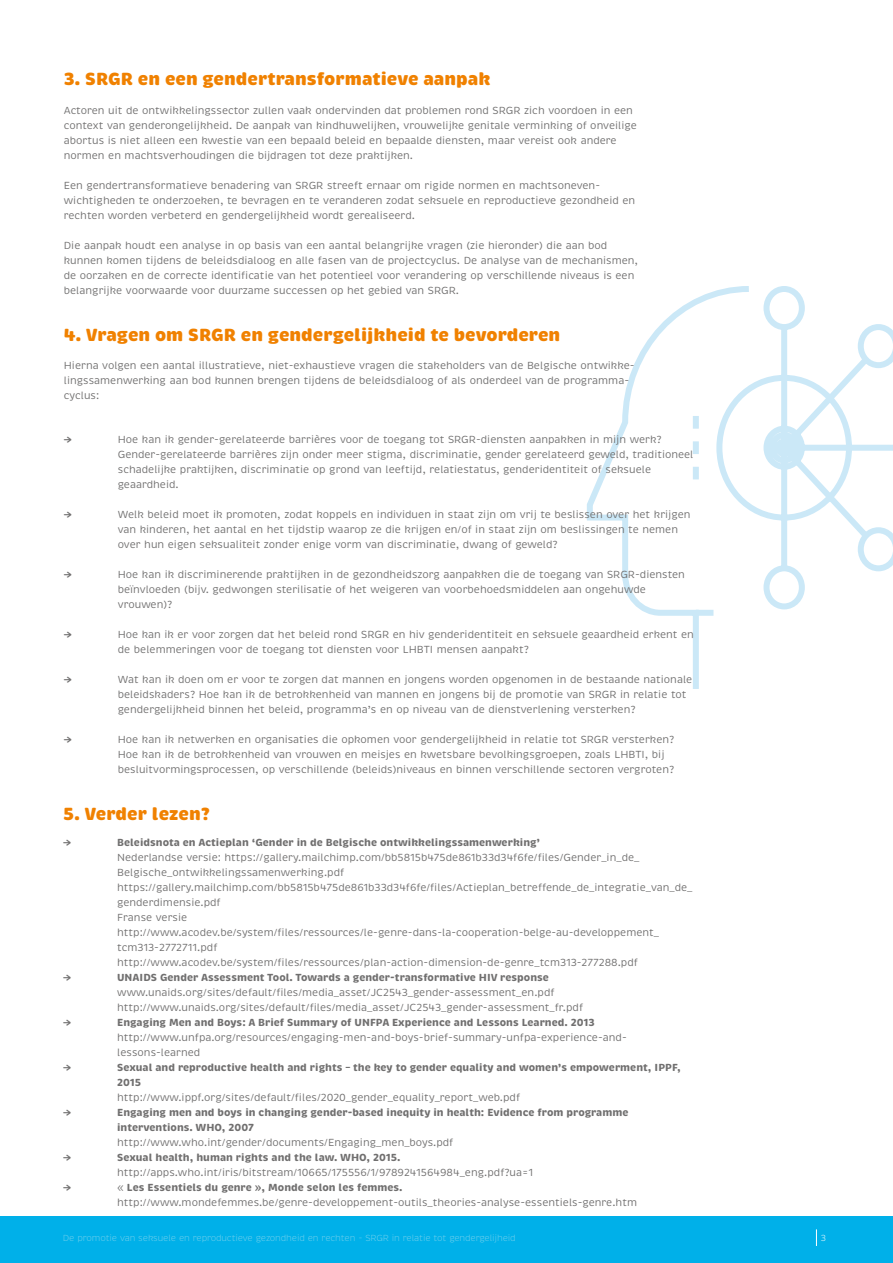
<style>
.page{position:relative;width:893px;height:1263px;background:#fff}
.page>*{position:absolute;margin:0;border:0;box-sizing:border-box;transform-origin:0 0}
.t1{font:900 18px "Brevia";color:#f08100}
.t2{font:10.5px/15px "Brevia";color:#706f6f}
.t3{font:700 10.5px/15px "Brevia";color:#706f6f}
.t4{font:300 9px "Brevia";letter-spacing:-.02em;color:#75d1ed}
.t5{font:300 9px "Brevia";color:#fff}
.s1{font-weight:700}
</style>
<div class="page">
<svg style="left:587px;top:286px;width:306px;height:403px"></svg>
<div style="left:0;top:1216px;width:893px;height:47px;background:#00b0e9"></div>
<svg style="left:816px;top:1229px;width:1px;height:17px"></svg>
<h1 class="t1" style="left:64px;top:67px;width:428px">3. SRGR en een gendertransformatieve aanpak</h1>
<p class="t2" style="left:64px;top:103px;width:574px">Actoren uit de ontwikkelingssector zullen vaak ondervinden dat problemen rond SRGR zich voordoen in een context van genderongelijkheid. De aanpak van kindhuwelijken, vrouwelijke genitale verminking of onveilige abortus is niet alleen een kwestie van een bepaald beleid en bepaalde diensten, maar vereist ook andere normen en machtsverhoudingen die bijdragen tot deze praktijken.</p>
<p class="t2" style="left:64px;top:178px;width:573px">Een gendertransformatieve benadering van SRGR streeft ernaar om rigide normen en machtsoneven&shy;wichtigheden te onderzoeken, te bevragen en te veranderen zodat seksuele en reproductieve gezondheid en rechten worden verbeterd en gendergelijkheid wordt gerealiseerd.</p>
<p class="t2" style="left:64px;top:238px;width:576px">Die aanpak houdt een analyse in op basis van een aantal belangrijke vragen (zie hieronder) die aan bod kunnen komen tijdens de beleidsdialoog en alle fasen van de projectcyclus. De analyse van de mechanismen, de oorzaken en de correcte identificatie van het potentieel voor verandering op verschillende niveaus is een belangrijke voorwaarde voor duurzame successen op het gebied van SRGR.</p>
<h1 class="t1" style="left:64px;top:323px;width:498px">4. Vragen om SRGR en gendergelijkheid te bevorderen</h1>
<p class="t2" style="left:64px;top:358px;width:572px">Hierna volgen een aantal illustratieve, niet-exhaustieve vragen die stakeholders van de Belgische ontwikke&shy;lingssamenwerking aan bod kunnen brengen tijdens de beleidsdialoog of als onderdeel van de programma&shy;cyclus:</p>
<p class="t3" style="left:64px;top:432px;width:9px">-&gt;</p>
<p class="t2" style="left:118px;top:432px;width:577px">Hoe kan ik gender-gerelateerde barrières voor de toegang tot SRGR-diensten aanpakken in mijn werk?<br>Gender-gerelateerde barrières zijn onder meer stigma, discriminatie, gender gerelateerd geweld, traditioneel schadelijke praktijken, discriminatie op grond van leeftijd, relatiestatus, genderidentiteit of seksuele geaardheid.</p>
<p class="t3" style="left:64px;top:507px;width:9px">-&gt;</p>
<p class="t2" style="left:118px;top:507px;width:574px">Welk beleid moet ik promoten, zodat koppels en individuen in staat zijn om vrij te beslissen over het krijgen van kinderen, het aantal en het tijdstip waarop ze die krijgen en/of in staat zijn om beslissingen te nemen over hun eigen seksualiteit zonder enige vorm van discriminatie, dwang of geweld?</p>
<p class="t3" style="left:64px;top:567px;width:9px">-&gt;</p>
<p class="t2" style="left:118px;top:567px;width:569px">Hoe kan ik discriminerende praktijken in de gezondheidszorg aanpakken die de toegang van SRGR-diensten beïnvloeden (bijv. gedwongen sterilisatie of het weigeren van voorbehoedsmiddelen aan ongehuwde vrouwen)?</p>
<p class="t3" style="left:64px;top:627px;width:9px">-&gt;</p>
<p class="t2" style="left:118px;top:627px;width:578px">Hoe kan ik er voor zorgen dat het beleid rond SRGR en hiv genderidentiteit en seksuele geaardheid erkent en de belemmeringen voor de toegang tot diensten voor LHBTI mensen aanpakt?</p>
<p class="t3" style="left:64px;top:672px;width:9px">-&gt;</p>
<p class="t2" style="left:118px;top:672px;width:576px">Wat kan ik doen om er voor te zorgen dat mannen en jongens worden opgenomen in de bestaande nationale beleidskaders? Hoe kan ik de betrokkenheid van mannen en jongens bij de promotie van SRGR in relatie tot gendergelijkheid binnen het beleid, programma’s en op niveau van de dienstverlening versterken?</p>
<p class="t3" style="left:64px;top:732px;width:9px">-&gt;</p>
<p class="t2" style="left:118px;top:732px;width:558px">Hoe kan ik netwerken en organisaties die opkomen voor gendergelijkheid in relatie tot SRGR versterken?<br>Hoe kan ik de betrokkenheid van vrouwen en meisjes en kwetsbare bevolkingsgroepen, zoals LHBTI, bij besluitvormingsprocessen, op verschillende (beleids)niveaus en binnen verschillende sectoren vergroten?</p>
<h1 class="t1" style="left:63px;top:803px;width:148px">5. Verder lezen?</h1>
<p class="t3" style="left:63px;top:835px;width:9px">-&gt;</p>
<p class="t3" style="left:117px;top:835px;width:424px">Beleidsnota en Actieplan ‘Gender in de Belgische ontwikkelingssamenwerking’</p>
<p class="t2" style="left:117px;top:850px;width:577px">Nederlandse versie: https://gallery.mailchimp.com/bb5815b475de861b33d34f6fe/files/Gender_in_de_ Belgische_ontwikkelingssamenwerking.pdf https://gallery.mailchimp.com/bb5815b475de861b33d34f6fe/files/Actieplan_betreffende_de_integratie_van_de_ genderdimensie.pdf<br>Franse versie http://www.acodev.be/system/files/ressources/le-genre-dans-la-cooperation-belge-au-developpement_ tcm313-2772711.pdf http://www.acodev.be/system/files/ressources/plan-action-dimension-de-genre_tcm313-277288.pdf</p>
<p class="t3" style="left:63px;top:970px;width:9px">-&gt;</p>
<p class="t3" style="left:117px;top:970px;width:433px">UNAIDS Gender Assessment Tool. Towards a gender-transformative HIV response</p>
<p class="t2" style="left:117px;top:985px;width:467px">www.unaids.org/sites/default/files/media_asset/JC2543_gender-assessment_en.pdf http://www.unaids.org/sites/default/files/media_asset/JC2543_gender-assessment_fr.pdf</p>
<p class="t3" style="left:63px;top:1015px;width:9px">-&gt;</p>
<p class="t3" style="left:117px;top:1015px;width:479px">Engaging Men and Boys: A Brief Summary of UNFPA Experience and Lessons Learned. 2013</p>
<p class="t2" style="left:117px;top:1030px;width:511px">http://www.unfpa.org/resources/engaging-men-and-boys-brief-summary-unfpa-experience-and&shy;lessons-learned</p>
<p class="t3" style="left:63px;top:1060px;width:9px">-&gt;</p>
<p class="t3" style="left:117px;top:1060px;width:565px">Sexual and reproductive health and rights – the key to gender equality and women’s empowerment, IPPF,<br>2015</p>
<p class="t2" style="left:117px;top:1090px;width:404px">http://www.ippf.org/sites/default/files/2020_gender_equality_report_web.pdf</p>
<p class="t3" style="left:63px;top:1105px;width:9px">-&gt;</p>
<p class="t3" style="left:117px;top:1105px;width:513px">Engaging men and boys in changing gender-based inequity in health: Evidence from programme interventions. WHO, 2007</p>
<p class="t2" style="left:117px;top:1135px;width:338px">http://www.who.int/gender/documents/Engaging_men_boys.pdf</p>
<p class="t3" style="left:63px;top:1150px;width:9px">-&gt;</p>
<p class="t3" style="left:117px;top:1150px;width:285px">Sexual health, human rights and the law. WHO, 2015.</p>
<p class="t2" style="left:117px;top:1165px;width:418px">http://apps.who.int/iris/bitstream/10665/175556/1/9789241564984_eng.pdf?ua=1</p>
<p class="t3" style="left:63px;top:1180px;width:9px">-&gt;</p>
<p class="t2" style="left:117px;top:1180px;width:521px">« <span class="s1">Les Essentiels du genre », Monde selon les femmes. </span>http://www.mondefemmes.be/genre-developpement-outils_theories-analyse-essentiels-genre.htm</p>
<p class="t4" style="left:63px;top:1233px;width:454px">De promotie van seksuele en reproductieve gezondheid en rechten - SRGR in relatie tot gendergelijheid</p>
<p class="t5" style="left:821px;top:1233px;width:7px">3</p>
</div>
